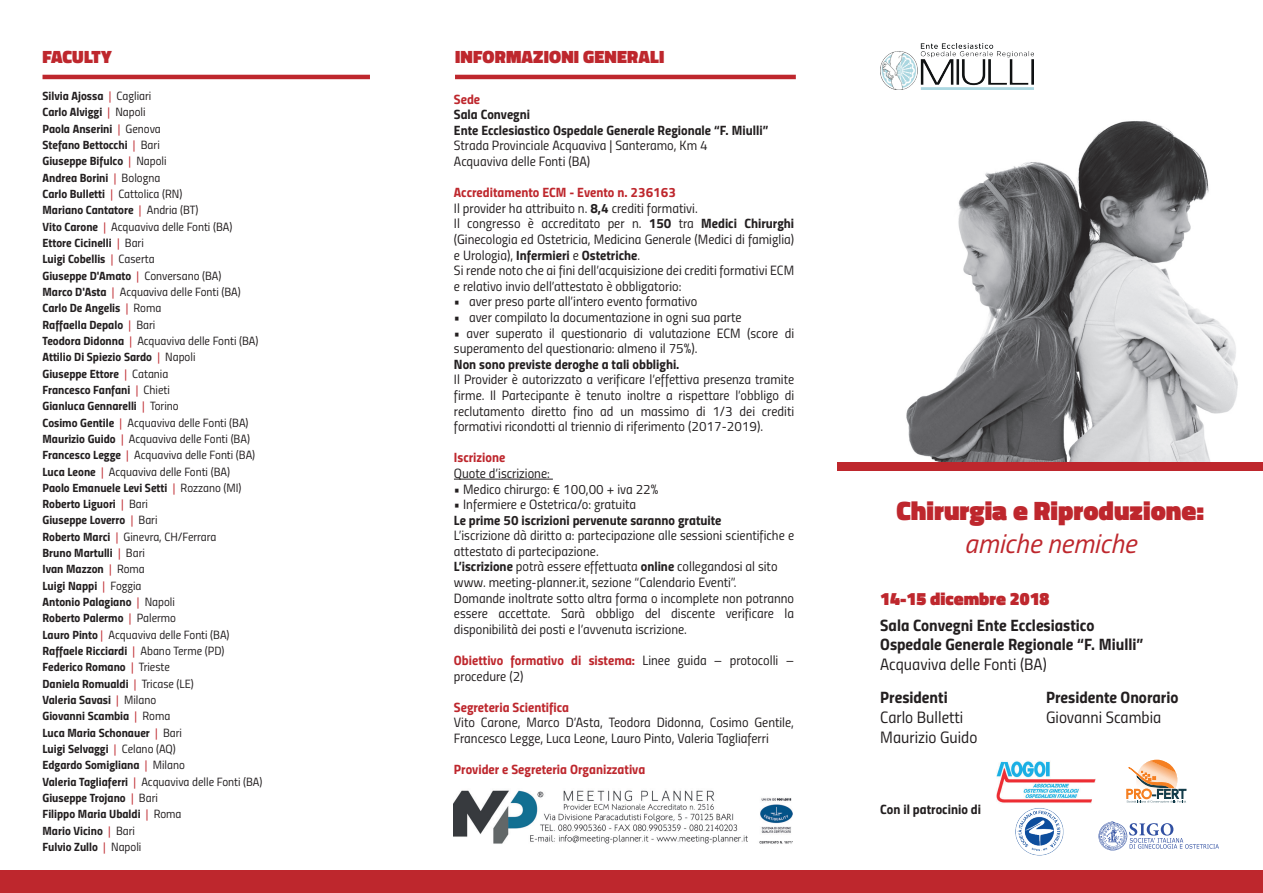
<style>
.page{position:relative;width:1263px;height:893px;background:#fff}
.page>*{position:absolute;margin:0;border:0;box-sizing:border-box;transform-origin:0 0}
.t1{font:900 27px "Titillium";color:#be272d}
.t2{font:italic 27px "Titillium";color:#be272d}
.t3{font:900 18px "Titillium";letter-spacing:.01em;color:#be272d}
.t4{font:16.5px/19.8px "Titillium Bold Upright";color:#231f20}
.t5{font:16.5px/19.8px "Titillium Regular Upright";color:#231f20}
.t6{font:13.5px/15.6px "Titillium Regular Upright";color:#231f20}
.t7{font:13.5px/15.6px "Titillium Bold Upright";color:#231f20}
.t8{font:13.5px "Titillium Bold Upright";color:#be272d}
.t9{font:12px/16.4px "Titillium Bold Upright";color:#231f20}
.t10{font:12px/16.4px "Titillium Regular Upright";color:#231f20}
.s1{font-family:"Titillium Regular Upright";color:#be272d}
.s2{font-family:"Titillium Regular Upright"}
.s3{font-family:"Titillium Bold Upright"}
.s4{color:#be272d}
.s5{font-family:"Titillium Regular Upright";color:#231f20}
</style>
<div class="page">
<img style="left:893px;top:43px;width:345px;height:419px">
<div style="left:0;top:871px;width:1263px;height:22px;background:#be272d"></div>
<div style="left:838px;top:462px;width:425px;height:9px;background:#be272d"></div>
<hr style="left:454px;top:479px;width:99px;height:1px;background:#231f20">
<hr style="left:455px;top:75px;width:341px;height:4px;background:#be272d">
<hr style="left:43px;top:75px;width:327px;height:4px;background:#be272d">
<img style="left:454px;top:790px;width:338px;height:54px">
<img style="left:997px;top:761px;width:98px;height:42px">
<svg style="left:1127px;top:760px;width:59px;height:42px"></svg>
<img style="left:1015px;top:808px;width:49px;height:48px">
<svg style="left:1098px;top:821px;width:121px;height:29px"></svg>
<img style="left:880px;top:44px;width:153px;height:45px">
<h2 class="t3" style="left:43px;top:44px;width:71px">FACULTY</h2>
<h2 class="t3" style="left:455px;top:44px;width:211px">INFORMAZIONI GENERALI</h2>
<p class="t9" style="left:43px;top:87px;width:157px">Silvia Ajossa <span class="s1">|</span> <span class="s2">Cagliari<br></span>Carlo Alviggi <span class="s1">|</span> <span class="s2">Napoli<br></span>Paola Anserini <span class="s1">|</span> <span class="s2">Genova<br></span>Stefano Bettocchi <span class="s1">|</span> <span class="s2">Bari<br></span>Giuseppe Bifulco <span class="s1">|</span> <span class="s2">Napoli<br></span>Andrea Borini <span class="s1">|</span> <span class="s2">Bologna<br></span>Carlo Bulletti <span class="s1">|</span> <span class="s2">Cattolica (RN)<br></span>Mariano Cantatore <span class="s1">|</span> <span class="s2">Andria (BT)</span></p>
<p class="t10" style="left:43px;top:218px;width:191px"><span class="s3">Vito Carone</span> <span class="s4">|</span> Acquaviva delle Fonti (BA)</p>
<p class="t9" style="left:43px;top:234px;width:180px">Ettore Cicinelli <span class="s1">|</span> <span class="s2">Bari<br></span>Luigi Cobellis <span class="s1">|</span> <span class="s2">Caserta<br></span>Giuseppe D'Amato <span class="s1">|</span> <span class="s2">Conversano (BA)</span></p>
<p class="t10" style="left:43px;top:283px;width:200px"><span class="s3">Marco D'Asta</span> <span class="s4">|</span> Acquaviva delle Fonti (BA)</p>
<p class="t9" style="left:43px;top:299px;width:120px">Carlo De Angelis <span class="s1">|</span> <span class="s2">Roma<br></span>Raffaella Depalo <span class="s1">|</span> <span class="s2">Bari</span></p>
<p class="t10" style="left:43px;top:332px;width:217px"><span class="s3">Teodora Didonna</span> <span class="s4">|</span> Acquaviva delle Fonti (BA)</p>
<p class="t9" style="left:43px;top:348px;width:155px">Attilio Di Spiezio Sardo <span class="s1">|</span> <span class="s2">Napoli<br></span>Giuseppe Ettore <span class="s1">|</span> <span class="s2">Catania<br></span>Francesco Fanfani <span class="s1">|</span> <span class="s2">Chieti<br></span>Gianluca Gennarelli <span class="s1">|</span> <span class="s2">Torino</span></p>
<p class="t10" style="left:43px;top:414px;width:214px"><span class="s3">Cosimo Gentile</span> <span class="s4">|</span> Acquaviva delle Fonti (BA)<br><span class="s3">Maurizio Guido</span> <span class="s4">|</span> Acquaviva delle Fonti (BA)<br><span class="s3">Francesco Legge</span> <span class="s4">|</span> Acquaviva delle Fonti (BA)<br><span class="s3">Luca Leone</span> <span class="s4">|</span> Acquaviva delle Fonti (BA)</p>
<p class="t9" style="left:43px;top:479px;width:201px">Paolo Emanuele Levi Setti <span class="s1">|</span> <span class="s2">Rozzano (MI)<br></span>Roberto Liguori <span class="s1">|</span> <span class="s2">Bari<br></span>Giuseppe Loverro <span class="s1">|</span> <span class="s2">Bari</span></p>
<p class="t10" style="left:43px;top:528px;width:175px"><span class="s3">Roberto Marci</span> <span class="s4">|</span> Ginevra, CH/Ferrara</p>
<p class="t9" style="left:43px;top:544px;width:135px">Bruno Martulli <span class="s1">|</span> <span class="s2">Bari<br></span>Ivan Mazzon <span class="s1">|</span> <span class="s2">Roma<br></span>Luigi Nappi <span class="s1">|</span> <span class="s2">Foggia<br></span>Antonio Palagiano <span class="s1">|</span> <span class="s2">Napoli<br></span>Roberto Palermo <span class="s1">|</span> <span class="s2">Palermo</span></p>
<p class="t10" style="left:43px;top:626px;width:189px"><span class="s3">Lauro Pinto</span> <span class="s4">|</span> Acquaviva delle Fonti (BA)</p>
<p class="t9" style="left:43px;top:642px;width:183px">Raffaele Ricciardi <span class="s1">|</span> <span class="s2">Abano Terme (PD)<br></span>Federico Romano <span class="s1">|</span> <span class="s2">Trieste<br></span>Daniela Romualdi <span class="s1">|</span> <span class="s2">Tricase (LE)<br></span>Valeria Savasi <span class="s1">|</span> <span class="s2">Milano<br></span>Giovanni Scambia <span class="s1">|</span> <span class="s2">Roma<br></span>Luca Maria Schonauer <span class="s1">|</span> <span class="s2">Bari<br></span>Luigi Selvaggi <span class="s1">|</span> <span class="s2">Celano (AQ)<br></span>Edgardo Somigliana <span class="s1">|</span> <span class="s2">Milano</span></p>
<p class="t10" style="left:43px;top:773px;width:221px"><span class="s3">Valeria Tagliaferri</span> <span class="s4">|</span> Acquaviva delle Fonti (BA)</p>
<p class="t9" style="left:43px;top:789px;width:141px">Giuseppe Trojano <span class="s1">|</span> <span class="s2">Bari<br></span>Filippo Maria Ubaldi <span class="s1">|</span> <span class="s2">Roma<br></span>Mario Vicino <span class="s1">|</span> <span class="s2">Bari<br></span>Fulvio Zullo <span class="s1">|</span> <span class="s2">Napoli</span></p>
<p class="t8" style="left:454px;top:88px;width:28px">Sede</p>
<p class="t7" style="left:454px;top:106px;width:316px">Sala Convegni<br>Ente Ecclesiastico Ospedale Generale Regionale “F. Miulli”</p>
<p class="t6" style="left:454px;top:137px;width:255px">Strada Provinciale Acquaviva | Santeramo, Km 4<br>Acquaviva delle Fonti (BA)</p>
<p class="t8" style="left:454px;top:182px;width:224px">Accreditamento ECM - Evento n. 236163</p>
<p class="t6" style="left:454px;top:200px;width:342px">Il provider ha attribuito n. <span class="s3">8,4</span> crediti formativi.<br>Il congresso è accreditato per n. <span class="s3">150</span> tra <span class="s3">Medici Chirurghi </span>(Ginecologia ed Ostetricia, Medicina Generale (Medici di famiglia)</p>
<p class="t7" style="left:454px;top:246px;width:188px"><span class="s2">e Urologia),</span> Infermieri <span class="s2">e</span> Ostetriche<span class="s2">.</span></p>
<p class="t6" style="left:454px;top:262px;width:342px">Si rende noto che ai fini dell’acquisizione dei crediti formativi ECM e relativo invio dell’attestato è obbligatorio:</p>
<p class="t6" style="left:454px;top:293px;width:245px">• aver preso parte all’intero evento formativo</p>
<p class="t6" style="left:454px;top:309px;width:289px">• aver compilato la documentazione in ogni sua parte</p>
<p class="t6" style="left:454px;top:324px;width:342px">• aver superato il questionario di valutazione ECM (score di superamento del questionario: almeno il 75%).</p>
<p class="t7" style="left:454px;top:355px;width:227px">Non sono previste deroghe a tali obblighi.</p>
<p class="t6" style="left:454px;top:371px;width:342px;text-align:justify">Il Provider è autorizzato a verificare l’effettiva presenza tramite firme. Il Partecipante è tenuto inoltre a rispettare l’obbligo di reclutamento diretto fino ad un massimo di 1/3 dei crediti formativi ricondotti al triennio di riferimento (2017-2019).</p>
<p class="t8" style="left:454px;top:447px;width:53px">Iscrizione</p>
<p class="t6" style="left:454px;top:465px;width:97px">Quote d’iscrizione:</p>
<p class="t6" style="left:454px;top:480px;width:206px">• Medico chirurgo: € 100,00 + iva 22%</p>
<p class="t6" style="left:454px;top:496px;width:184px">• Infermiere e Ostetrica/o: gratuita</p>
<p class="t7" style="left:454px;top:511px;width:269px">Le prime 50 iscrizioni pervenute saranno gratuite</p>
<p class="t6" style="left:454px;top:527px;width:342px">L’iscrizione dà diritto a: partecipazione alle sessioni scientifiche e attestato di partecipazione.<br><span class="s3">L’iscrizione</span> potrà essere effettuata <span class="s3">online</span> collegandosi al sito www. meeting-planner.it, sezione “Calendario Eventi”.<br>Domande inoltrate sotto altra forma o incomplete non potranno essere accettate. Sarà obbligo del discente verificare la disponibilità dei posti e l’avvenuta iscrizione.</p>
<p class="t8" style="left:454px;top:650px;width:342px">Obiettivo formativo di sistema: <span class="s5">Linee guida – protocolli –</span></p>
<p class="t6" style="left:454px;top:667px;width:71px">procedure (2)</p>
<p class="t8" style="left:454px;top:696px;width:117px">Segreteria Scientifica</p>
<p class="t6" style="left:454px;top:714px;width:342px">Vito Carone, Marco D’Asta, Teodora Didonna, Cosimo Gentile,<br>Francesco Legge, Luca Leone, Lauro Pinto, Valeria Tagliaferri</p>
<p class="t8" style="left:454px;top:759px;width:193px">Provider e Segreteria Organizzativa</p>
<h1 class="t1" style="left:896px;top:491px;width:309px">Chirurgia e Riproduzione:</h1>
<h1 class="t2" style="left:964px;top:523px;width:174px">amiche nemiche</h1>
<h2 class="t3" style="left:880px;top:585px;width:171px">14-15 dicembre 2018</h2>
<p class="t4" style="left:880px;top:614px;width:264px">Sala Convegni Ente Ecclesiastico<br>Ospedale Generale Regionale “F. Miulli”</p>
<p class="t5" style="left:880px;top:654px;width:168px">Acquaviva delle Fonti (BA)</p>
<p class="t4" style="left:880px;top:686px;width:69px">Presidenti</p>
<p class="t5" style="left:880px;top:706px;width:99px">Carlo Bulletti<br>Maurizio Guido</p>
<p class="t7" style="left:880px;top:800px;width:102px">Con il patrocinio di</p>
<p class="t4" style="left:1046px;top:686px;width:134px">Presidente Onorario</p>
<p class="t5" style="left:1046px;top:706px;width:117px">Giovanni Scambia</p>
</div>
